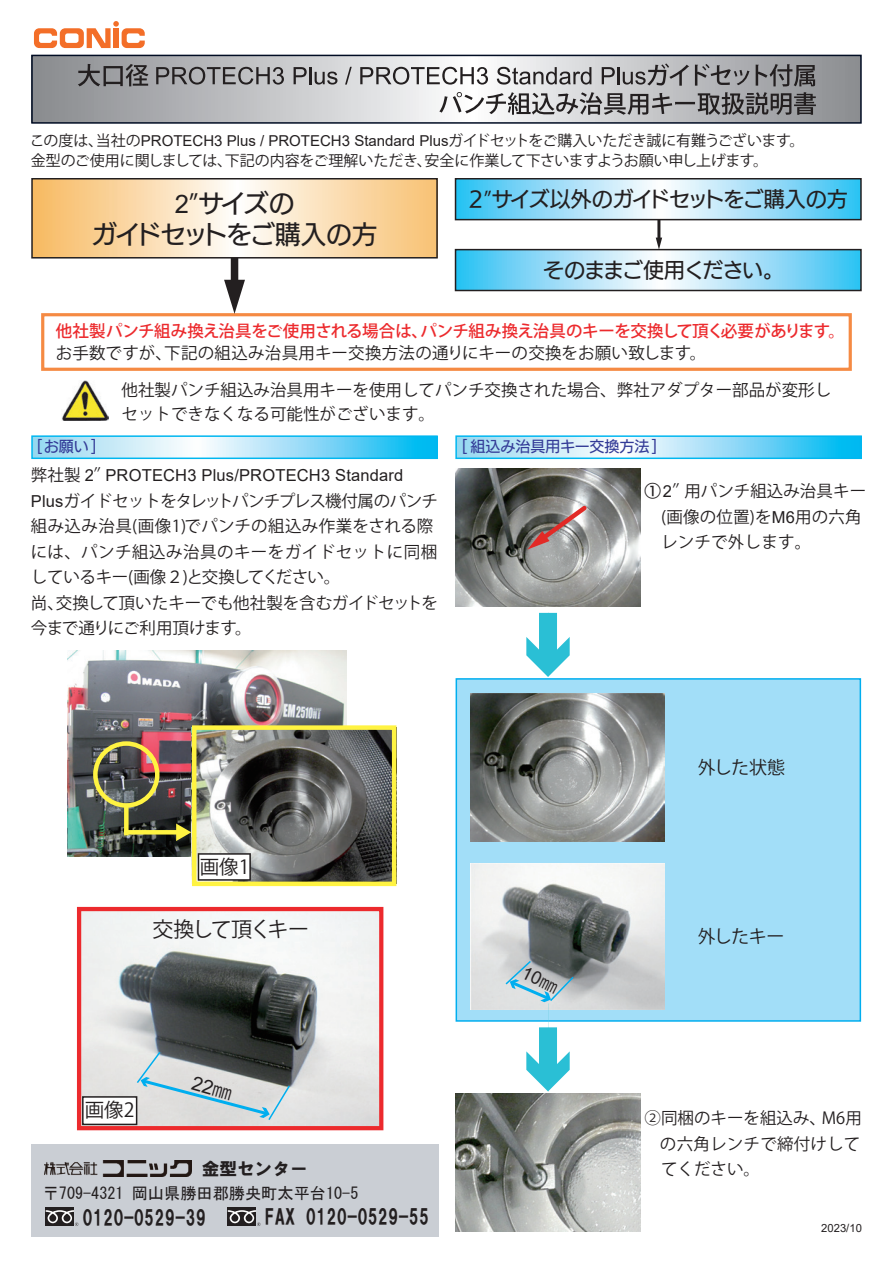
<style>
.page{position:relative;width:893px;height:1263px;background:#fff}
.page>*{position:absolute;margin:0;border:0;box-sizing:border-box;transform-origin:0 0}
.t1{font:25.5px/30.6px "UD Kakugo Large Pr 6 N M";letter-spacing:-.06em;color:#231f20;text-align:center}
.t2{font:21px "UD Kakugo Large Pr 6 N M";letter-spacing:-.05em;color:#231f20}
.t3{font:21px "Koz Go Pr 6 N";letter-spacing:-.08em;color:#231f20}
.t4{font:20.55px "HG Soei Kakugothic UB";color:#231f20}
.t5{font:19.5px "Koz Go Pr 6 N";color:#231f20}
.t6{font:18px "Koz Go Pr 6 N";letter-spacing:-.035em;color:#231f20}
.t7{font:17.7px "HG Soei Kakugothic UB";color:#231f20}
.t8{font:16.5px/25.5px "Koz Go Pr 6 N";color:#231f20}
.t9{font:500 16.5px "Koz Go Pr 6 N";letter-spacing:-.025em;color:#ec2a2d}
.t10{font:16.5px "Arial";letter-spacing:.01em;color:#231f20}
.t11{font:16.2px "MS Gothic";color:#231f20}
.t12{font:15px/19.5px "Koz Go Pr 6 N";letter-spacing:-.02em;color:#231f20}
.t13{font:15px "UD Kakugo Large Pr 6 N M";color:#333b97}
.t14{font:11.25px "Arial";color:#231f20}
.s1{font-family:"Arial"}
.s2{font-family:"Koz Go Pr 6 N"}
.s3{font-family:"UD Kakugo Large Pr 6 N M"}
.s4{font-weight:500}
</style>
<div class="page">
<div style="left:456px;top:678px;width:405px;height:344px;background:#a2def8;border:2px solid #00aeef"></div>
<svg style="left:34px;top:58px;width:825px;height:63px;background:#bdbec1"></svg>
<div style="left:31px;top:55px;width:831px;height:69px;border:2px solid #000c23"></div>
<svg style="left:34px;top:438px;width:401px;height:18px;background:#9edff7"></svg>
<div style="left:31px;top:435px;width:407px;height:24px;border:2px solid #00b7f0"></div>
<svg style="left:458px;top:438px;width:401px;height:18px;background:#9edff7"></svg>
<div style="left:455px;top:435px;width:407px;height:24px;border:2px solid #00b7f0"></div>
<svg style="left:34px;top:181px;width:401px;height:75px;background:#fadcb0"></svg>
<div style="left:31px;top:178px;width:407px;height:81px;border:2px solid #231f20"></div>
<svg style="left:458px;top:181px;width:401px;height:36px;background:#9cdef8"></svg>
<div style="left:455px;top:178px;width:407px;height:42px;border:2px solid #231f20"></div>
<div style="left:41px;top:313px;width:811px;height:58px;border:3px solid #f58a43"></div>
<svg style="left:458px;top:252px;width:401px;height:36px;background:#9cdef8"></svg>
<div style="left:455px;top:249px;width:407px;height:42px;border:2px solid #231f20"></div>
<div style="left:31px;top:1144px;width:407px;height:93px;background:#caced4"></div>
<img style="left:67px;top:650px;width:279px;height:206px">
<img style="left:82px;top:912px;width:296px;height:213px">
<img style="left:456px;top:468px;width:184px;height:139px">
<img style="left:456px;top:1093px;width:184px;height:138px">
<img style="left:471px;top:693px;width:194px;height:148px">
<img style="left:471px;top:864px;width:194px;height:145px">
<img style="left:191px;top:728px;width:200px;height:153px">
<div style="left:82px;top:1096px;width:55px;height:29px;background:#fff;border:2px solid #231f20"></div>
<div style="left:77px;top:907px;width:306px;height:223px;border:4px solid #ec2a2d"></div>
<div style="left:93px;top:741px;width:67px;height:67px;border:4px solid #fff342;border-radius:50%"></div>
<div style="left:124px;top:805px;width:5px;height:30px;background:#fff342"></div>
<hr style="left:126px;top:830px;width:53px;height:4px;background:#fff342">
<svg style="left:176px;top:823px;width:15px;height:18px"></svg>
<svg style="left:198px;top:853px;width:53px;height:28px"></svg>
<div style="left:192px;top:725px;width:204px;height:161px;border:4px solid #fff342"></div>
<svg style="left:34px;top:21px;width:111px;height:27px"></svg>
<div style="left:231px;top:258px;width:7px;height:28px;background:#231f20"></div>
<svg style="left:224px;top:280px;width:21px;height:34px"></svg>
<hr style="left:657px;top:220px;width:3px;height:20px;background:#231f20">
<svg style="left:656px;top:238px;width:6px;height:12px"></svg>
<div style="left:539px;top:613px;width:18px;height:49px;background:#2abfd5"></div>
<svg style="left:526px;top:637px;width:44px;height:40px"></svg>
<div style="left:539px;top:1027px;width:18px;height:50px;background:#2abfd5"></div>
<svg style="left:526px;top:1051px;width:44px;height:40px"></svg>
<svg style="left:527px;top:502px;width:64px;height:47px;background:#9a8582"></svg>
<svg style="left:78px;top:64px;width:71px;height:22px;background:#737376"></svg>
<svg style="left:156px;top:67px;width:128px;height:18px;background:#89898b"></svg>
<svg style="left:294px;top:67px;width:43px;height:18px"></svg>
<svg style="left:345px;top:67px;width:7px;height:18px"></svg>
<svg style="left:360px;top:67px;width:128px;height:18px"></svg>
<svg style="left:497px;top:67px;width:94px;height:18px;background:#a7a6a7"></svg>
<svg style="left:602px;top:63px;width:87px;height:23px;background:#9e9ea0"></svg>
<svg style="left:695px;top:64px;width:55px;height:22px"></svg>
<svg style="left:756px;top:64px;width:59px;height:22px"></svg>
<svg style="left:439px;top:92px;width:377px;height:23px;background:#979698"></svg>
<div style="left:46px;top:1207px;width:28px;height:19px;background:#231f20"></div>
<svg style="left:46px;top:1210px;width:32px;height:16px"></svg>
<div style="left:228px;top:1207px;width:28px;height:19px;background:#231f20"></div>
<svg style="left:228px;top:1210px;width:33px;height:16px"></svg>
<img style="left:44px;top:1160px;width:148px;height:16px">
<img style="left:62px;top:381px;width:47px;height:40px">
<svg style="left:135px;top:1050px;width:156px;height:72px;background:#aab3b5"></svg>
<svg style="left:504px;top:959px;width:71px;height:44px;background:#a6b8be"></svg>
<p class="t12" style="left:30px;top:131px;width:776px">この度は、当社の<span class="s1">PROTECH3 Plus / PROTECH3 Standard Plus</span>ガイドセットをご購入いただき誠に有難うございます。金型のご使用に関しましては、下記の内容をご理解いただき、安全に作業して下さいますようお願い申し上げます。</p>
<h1 class="t1" style="left:91px;top:189px;width:287px"><span class="s1">2</span><span class="s2">”</span>サイズの<br>ガイドセットをご購入の方</h1>
<p class="t2" style="left:465px;top:188px;width:384px">２<span class="s2">”</span>サイズ以外のガイドセットをご購入の方</p>
<p class="t2" style="left:543px;top:259px;width:242px">そのままご使用ください。</p>
<p class="t9" style="left:56px;top:321px;width:791px">他社製パンチ組み換え治具をご使用される場合は、パンチ組み換え治具のキーを交換して頂く必要があります。</p>
<p class="t8" style="left:56px;top:341px;width:652px">お手数ですが、下記の組込み治具用キー交換方法の通りにキーの交換をお願い致します。</p>
<p class="t8" style="left:122px;top:379px;width:711px;line-height:24px">他社製パンチ組込み治具用キーを使用してパンチ交換された場合、弊社アダプター部品が変形しセットできなくなる可能性がございます。</p>
<p class="t13" style="left:37px;top:438px;width:62px">[お願い]</p>
<p class="t13" style="left:462px;top:438px;width:198px">[ 組込み治具用キー交換方法]</p>
<p class="t10" style="left:31px;top:464px;width:374px"><span class="s2">弊社製</span> 2<span class="s2">″</span>PROTECH3 Plus/PROTECH3 Standard</p>
<p class="t8" style="left:31px;top:488px;width:409px"><span class="s1">Plus</span>ガイドセットをタレットパンチプレス機付属のパンチ組み込み治具(画像1)でパンチの組込み作業をされる際には、パンチ組込み治具のキーをガイドセットに同梱しているキー(画像２)と交換してください。<br>尚、交換して頂いたキーでも他社製を含むガイドセットを今まで通りにご利用頂けます。</p>
<p class="t8" style="left:661px;top:479px;width:207px;text-indent:-17px"><span class="s3">①</span><span class="s1">2</span>″用パンチ組込み治具キー(画像の位置)を<span class="s1">M6</span>用の六角レンチで外します<span class="s4">。</span></p>
<p class="t5" style="left:200px;top:855px;width:51px">画像1</p>
<p class="t6" style="left:698px;top:757px;width:89px">外した状態</p>
<p class="t3" style="left:152px;top:918px;width:158px">交換して頂くキー</p>
<p class="t6" style="left:698px;top:926px;width:88px">外したキー</p>
<p class="t5" style="left:85px;top:1099px;width:51px">画像2</p>
<p class="t7" style="left:202px;top:1159px;width:107px">金型センター</p>
<p class="t4" style="left:82px;top:1207px;width:125px">0120-0529-39</p>
<p class="t4" style="left:265px;top:1206px;width:166px">FAX 0120-0529-55</p>
<p class="t11" style="left:43px;top:1185px;width:317px">〒709-4321 岡山県勝田郡勝央町太平台10-5</p>
<p class="t8" style="left:644px;top:1106px;width:219px">②同梱のキーを組込み、M6用</p>
<p class="t8" style="left:660px;top:1131px;width:202px">の六角レンチで締付けして</p>
<p class="t8" style="left:644px;top:1157px;width:117px">　てください。</p>
<p class="t14" style="left:821px;top:1220px;width:42px">2023/10</p>
</div>
